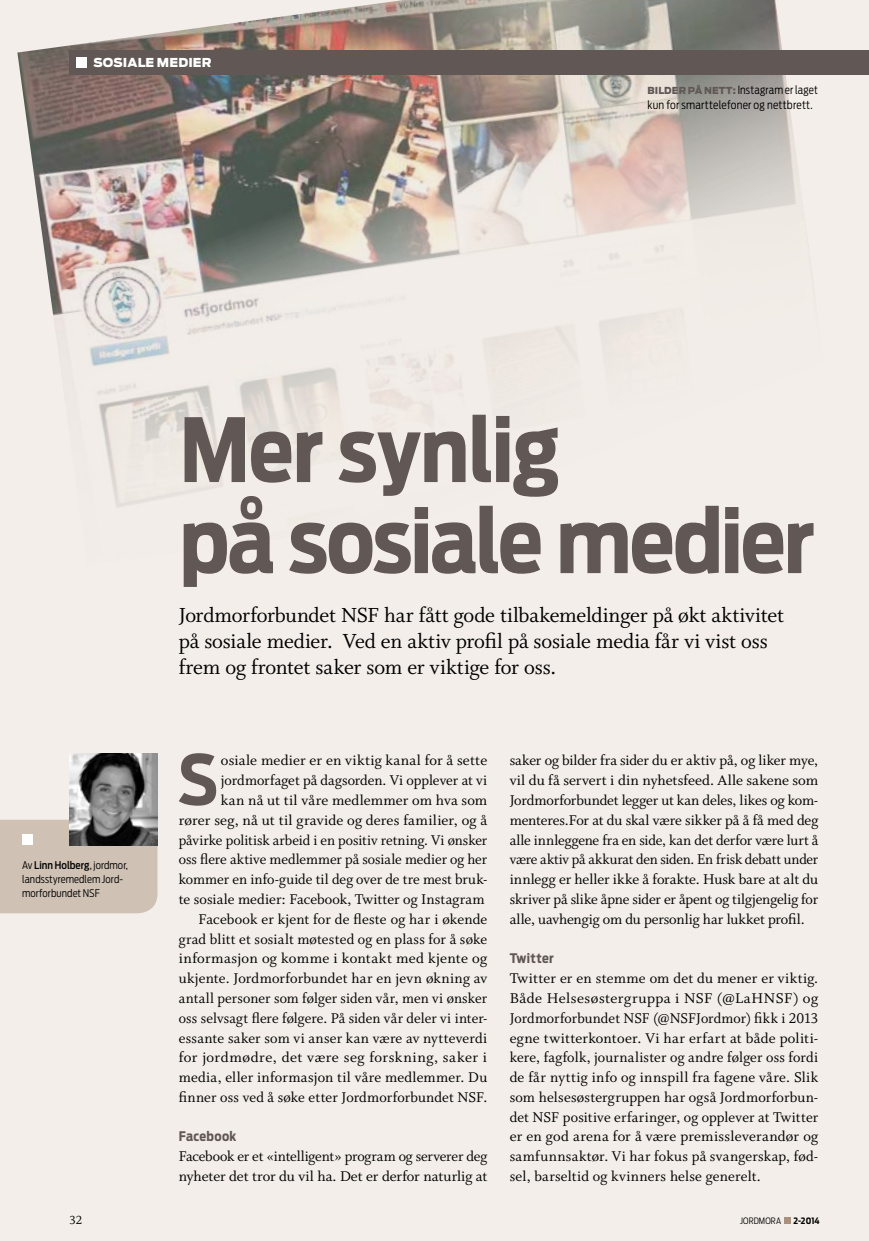
<style>
.page{position:relative;width:869px;height:1241px;background:#fff}
.page>*{position:absolute;margin:0;border:0;box-sizing:border-box;transform-origin:0 0}
.t1{font:700 87.5px/91px "Antenna Cond";letter-spacing:-.02em;color:#615856}
.t2{font:700 69.12px "Antenna Cond";color:#615856}
.t3{font:22.75px/26.2px "Whitman Roman LF";letter-spacing:-.01em;color:#000}
.t4{font:15.75px/19.8px "Whitman Roman LF";letter-spacing:.005em;color:#000;text-align:justify}
.t5{font:700 13.12px "Antenna Cond";letter-spacing:.025em;color:#615856}
.t6{font:13.12px "Whitman Roman LF";color:#000}
.t7{font:900 12.25px "Antenna";letter-spacing:.01em;color:#fff}
.t8{font:300 11.38px/14.9px "Antenna Cond";letter-spacing:.02em;color:#000}
.t9{font:300 10.5px/14px "Antenna Cond";letter-spacing:.01em;color:#000}
.t10{font:300 8.75px "Antenna Cond";letter-spacing:.015em;color:#000}
.t11{font:700 8.75px "Antenna Cond";color:#000}
.s1{font-family:"Antenna";font-weight:900;font-size:9.62px;color:#615856}
.s2{font-weight:500}
</style>
<div class="page">
<div style="left:0;top:0;width:868px;height:1240px;background:#f3eee9"></div>
<img style="left:17px;top:0;width:820px;height:507px">
<div style="left:69px;top:50px;width:799px;height:24px;background:#615856"></div>
<div style="left:76px;top:57px;width:11px;height:10px;background:#fff"></div>
<div style="left:0;top:819px;width:157px;height:95px;background:#cfc1b4"></div>
<div style="left:22px;top:834px;width:11px;height:11px;background:#fff"></div>
<img style="left:70px;top:753px;width:87px;height:92px">
<div style="left:783px;top:1216px;width:7px;height:7px;background:#a8917d"></div>
<p class="t7" style="left:93px;top:55px;width:120px">SOSIALE MEDIER</p>
<p class="t8" style="left:647px;top:83px;width:172px"><span class="s1">BILDER PÅ NETT:</span> Instagram er laget kun for smarttelefoner og nettbrett.</p>
<h1 class="t1" style="left:179px;top:405px;width:635px">Mer synlig<br>på sosiale medier</h1>
<p class="t9" style="left:22px;top:858px;width:107px">Av <span class="s2">Linn Holberg</span>, jordmor, landsstyremedlem Jord&shy;morforbundet NSF</p>
<h3 class="t3" style="left:179px;top:602px;width:606px">Jordmorforbundet NSF har fått gode tilbakemeldinger på økt aktivitet på sosiale medier. Ved en aktiv profil på sosiale media får vi vist oss frem og frontet saker som er viktige for oss.</h3>
<h2 class="t2" style="left:178px;top:738px;width:42px">S</h2>
<p class="t4" style="left:179px;top:751px;width:310px;text-align:right">osiale medier er en viktig kanal for å sette jordmorfaget på dagsorden. Vi opplever at vi<br>kan nå ut til våre medlemmer om hva som<br>rører seg, nå ut til gravide og deres familier, og å påvirke politisk arbeid i en positiv retning. Vi ønsker oss flere aktive medlemmer på sosiale medier og her kommer en info-guide til deg over de tre mest bruk&shy;te sosiale medier: Facebook, Twitter og Instagram Facebook er kjent for de fleste og har i økende grad blitt et sosialt møtested og en plass for å søke informasjon og komme i kontakt med kjente og ukjente. Jordmorforbundet har en jevn økning av antall personer som følger siden vår, men vi ønsker oss selvsagt flere følgere. På siden vår deler vi inter&shy;essante saker som vi anser kan være av nytteverdi for jordmødre, det være seg forskning, saker i media, eller informasjon til våre medlemmer. Du finner oss ved å søke etter Jordmorforbundet NSF.</p>
<p class="t5" style="left:179px;top:1128px;width:59px">Facebook</p>
<p class="t4" style="left:179px;top:1146px;width:310px">Facebook er et «intelligent» program og serverer deg nyheter det tror du vil ha. Det er derfor naturlig at</p>
<p class="t4" style="left:509px;top:751px;width:310px">saker og bilder fra sider du er aktiv på, og liker mye, vil du få servert i din nyhetsfeed. Alle sakene som Jordmorforbundet legger ut kan deles, likes og kom&shy;menteres.For at du skal være sikker på å få med deg alle innleggene fra en side, kan det derfor være lurt å være aktiv på akkurat den siden. En frisk debatt under innlegg er heller ikke å forakte. Husk bare at alt du skriver på slike åpne sider er åpent og tilgjengelig for alle, uavhengig om du personlig har lukket profil.</p>
<p class="t5" style="left:509px;top:950px;width:45px">Twitter</p>
<p class="t4" style="left:509px;top:968px;width:310px">Twitter er en stemme om det du mener er viktig.<br>Både Helsesøstergruppa i NSF (@LaHNSF) og Jordmorforbundet NSF (@NSFJordmor) fikk i 2013 egne twitterkontoer. Vi har erfart at både politi&shy;kere, fagfolk, journalister og andre følger oss fordi de får nyttig info og innspill fra fagene våre. Slik som helsesøstergruppen har også Jordmorforbun&shy;det NSF positive erfaringer, og opplever at Twitter er en god arena for å være premissleverandør og samfunnsaktør. Vi har fokus på svangerskap, fød&shy;sel, barseltid og kvinners helse generelt.</p>
<p class="t6" style="left:69px;top:1212px;width:14px">32</p>
<p class="t10" style="left:739px;top:1214px;width:43px">JORDMORA</p>
<p class="t11" style="left:793px;top:1214px;width:28px">2-2014</p>
</div>
